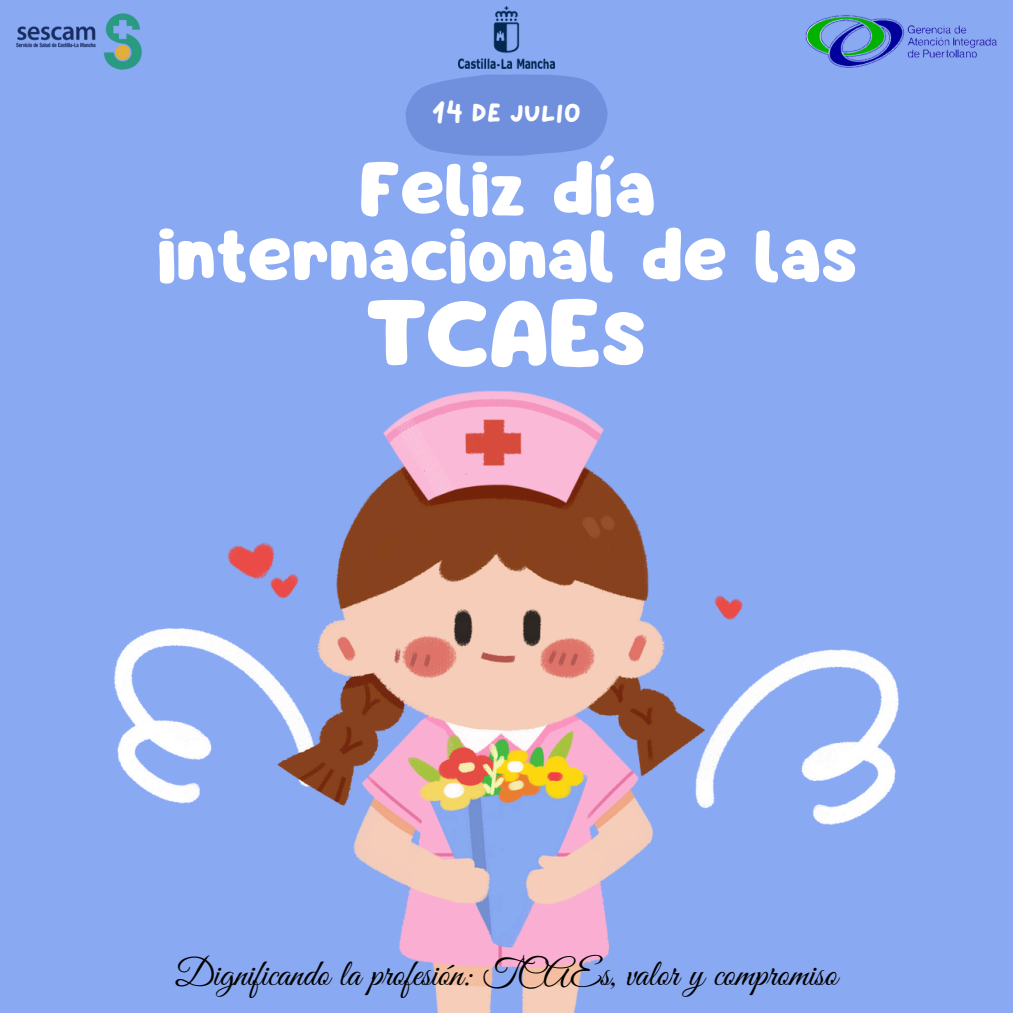
<style>
.page{position:relative;width:1013px;height:1013px;background:#fff}
.page>*{position:absolute;margin:0;border:0;box-sizing:border-box;transform-origin:0 0}
.t1{font:82.25px "Mango";color:#fff}
.t2{font:66.25px/66.5px "Mango";color:#fff;text-align:center}
.t3{font:37.5px "Great Vibes";color:#000}
.t4{font:26.62px "Lazydog";color:#fff}
</style>
<div class="page">
<div style="left:0;top:0;width:1012px;height:1012px;background:#8aa9f3"></div>
<img style="left:114px;top:390px;width:784px;height:622px">
<svg style="left:405px;top:74px;width:202px;height:82px;background:#7393e0"></svg>
<img style="left:805px;top:15px;width:192px;height:53px">
<img style="left:16px;top:13px;width:126px;height:57px">
<img style="left:458px;top:7px;width:96px;height:62px">
<h1 class="t4" style="left:432px;top:100px;width:150px">14 de JULIo</h1>
<p class="t2" style="left:157px;top:160px;width:701px">Feliz día internacional de las</p>
<h2 class="t1" style="left:367px;top:298px;width:281px">TCAEs</h2>
<p class="t3" style="left:175px;top:953px;width:663px">Dignificando la profesión: TCAEs, valor y compromiso</p>
</div>
